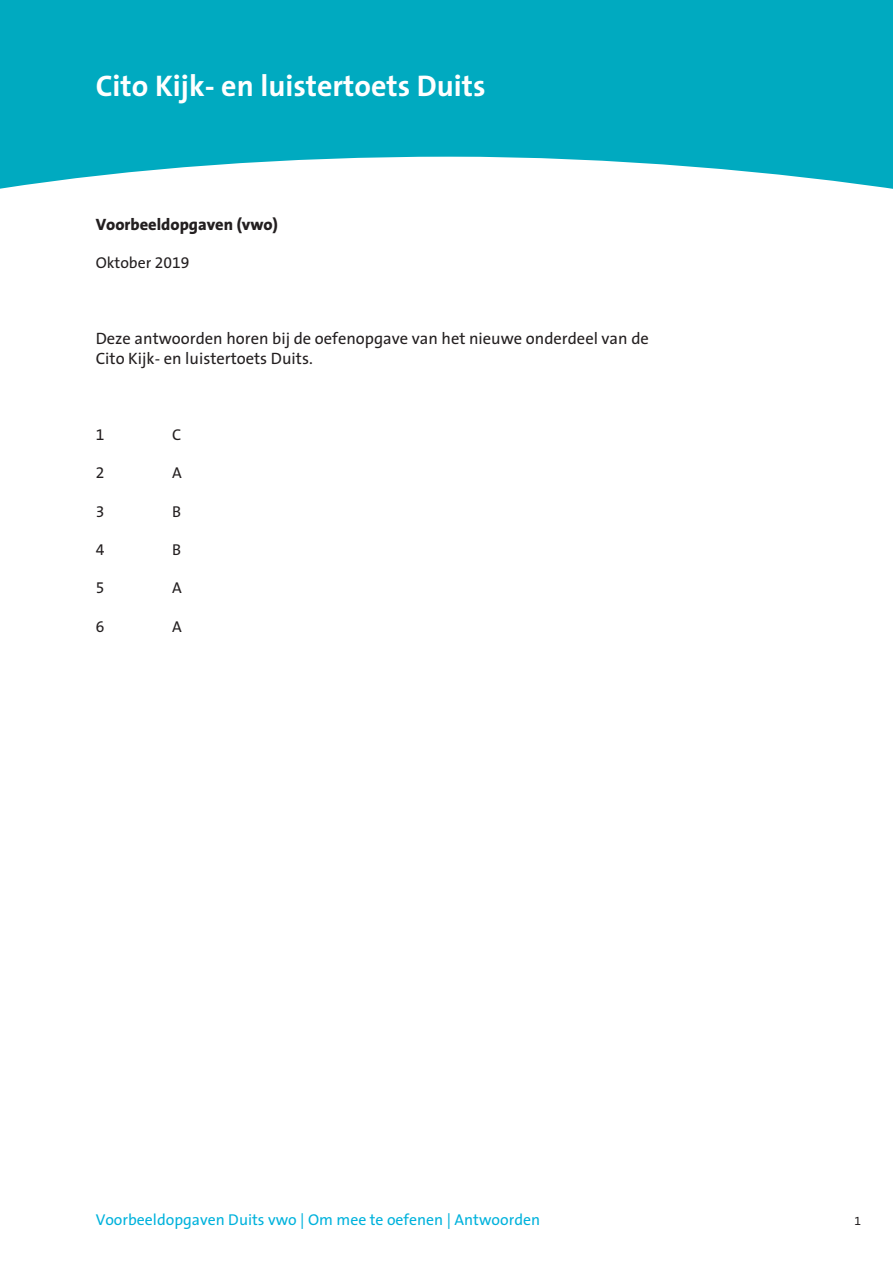
<style>
.page{position:relative;width:893px;height:1263px;background:#fff}
.page>*{position:absolute;margin:0;border:0;box-sizing:border-box;transform-origin:0 0}
.t1{font:700 30px "Cito The Sans";color:#fff}
.t2{font:16.5px/19.2px "Cito The Sans";color:#231f20}
.t3{font:800 16.5px "Cito The Sans";color:#231f20}
.t4{font:15.75px "Cito The Sans";color:#00b2dc}
.t5{font:15.75px "Cito The Sans";color:#231f20}
.t6{font:12px "Cito The Sans";color:#231f20}
</style>
<div class="page">
<svg style="left:0;top:0;width:893px;height:189px;background:#1db3c7"></svg>
<h1 class="t1" style="left:96px;top:61px;width:391px">Cito Kijk- en luistertoets Duits</h1>
<p class="t3" style="left:96px;top:210px;width:184px">Voorbeeldopgaven (vwo)</p>
<p class="t5" style="left:96px;top:249px;width:95px">Oktober 2019</p>
<p class="t2" style="left:96px;top:329px;width:555px">Deze antwoorden horen bij de oefenopgave van het nieuwe onderdeel van de<br>Cito Kijk- en luistertoets Duits.</p>
<p class="t5" style="left:96px;top:422px;width:10px">1</p>
<p class="t5" style="left:172px;top:422px;width:11px">C</p>
<p class="t5" style="left:96px;top:460px;width:10px">2</p>
<p class="t5" style="left:172px;top:460px;width:11px">A</p>
<p class="t5" style="left:96px;top:498px;width:10px">3</p>
<p class="t5" style="left:172px;top:498px;width:10px">B</p>
<p class="t5" style="left:96px;top:536px;width:10px">4</p>
<p class="t5" style="left:172px;top:536px;width:10px">B</p>
<p class="t5" style="left:96px;top:575px;width:10px">5</p>
<p class="t5" style="left:172px;top:575px;width:11px">A</p>
<p class="t5" style="left:96px;top:613px;width:10px">6</p>
<p class="t5" style="left:172px;top:613px;width:11px">A</p>
<p class="t4" style="left:96px;top:1206px;width:446px">Voorbeeldopgaven Duits vwo | Om mee te oefenen | Antwoorden</p>
<p class="t6" style="left:854px;top:1211px;width:8px">1</p>
</div>
